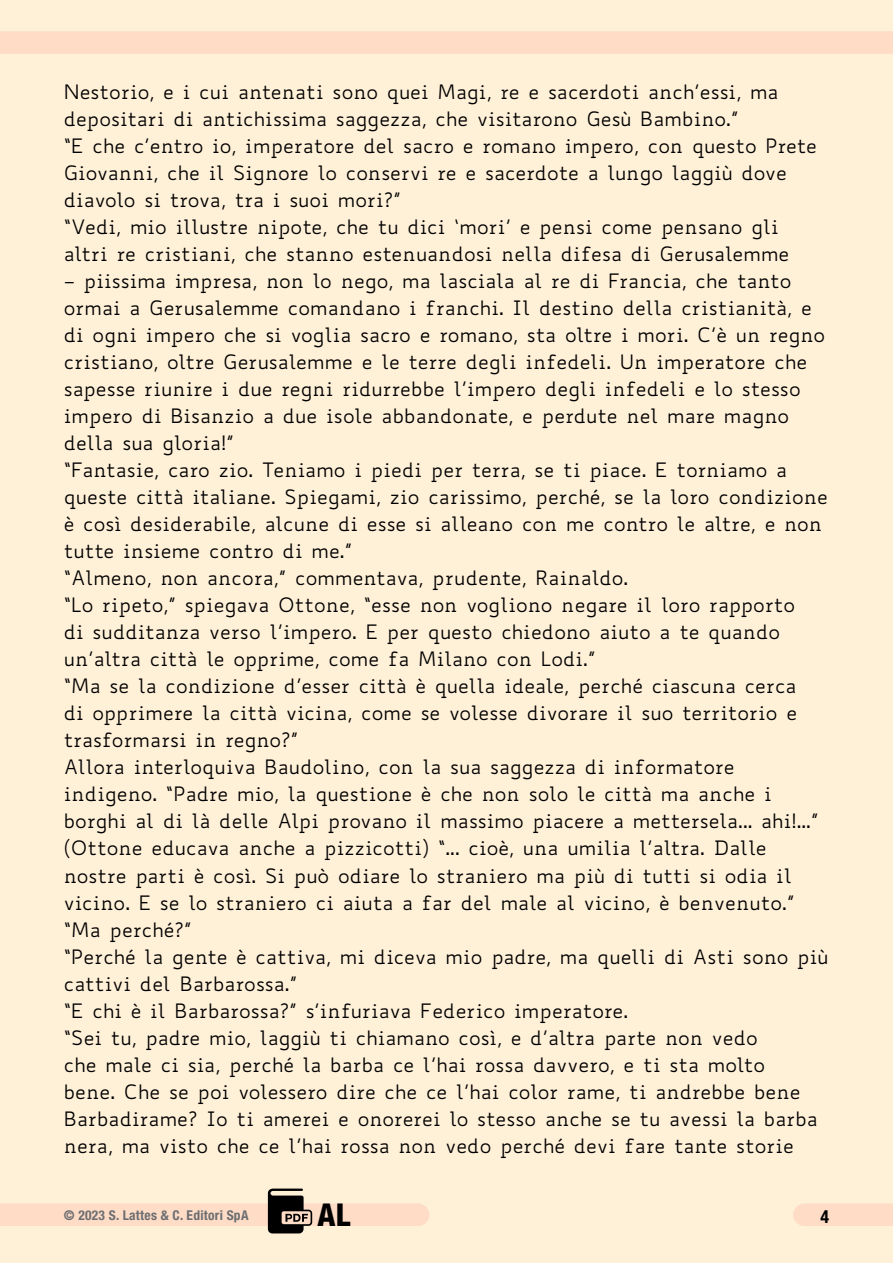
<style>
.page{position:relative;width:893px;height:1263px;background:#fff0d8}
.page>*{position:absolute;margin:0;border:0;box-sizing:border-box;transform-origin:0 0}
.t1{font:800 condensed 31.5px "Helvetica Neue LT Std";color:#000}
.t2{font:19.5px/27px "Biancoenero";color:#000}
.t3{font:700 condensed 18px "Helvetica Neue LT Std";color:#000}
.t4{font:700 condensed 13.5px "Helvetica Neue LT Std";letter-spacing:.02em;color:#6d6e71}
</style>
<div class="page">
<div style="left:0;top:1203px;width:418px;height:23px;background:#fedcc6"></div>
<div style="left:0;top:31px;width:893px;height:23px;background:#fedcc6"></div>
<div style="left:804px;top:1203px;width:89px;height:23px;background:#fedcc6"></div>
<svg style="left:268px;top:1188px;width:44px;height:45px"></svg>
<p class="t2" style="left:64px;top:78px;width:755px">Nestorio, e i cui antenati sono quei Magi, re e sacerdoti anch’essi, ma depositari di antichissima saggezza, che visitarono Gesù Bambino.”<br>“E che c’entro io, imperatore del sacro e romano impero, con questo Prete Giovanni, che il Signore lo conservi re e sacerdote a lungo laggiù dove diavolo si trova, tra i suoi mori?”<br>“Vedi, mio illustre nipote, che tu dici ‘mori’ e pensi come pensano gli altri re cristiani, che stanno estenuandosi nella difesa di Gerusalemme</p>
<p class="t2" style="left:64px;top:267px;width:766px">– piissima impresa, non lo nego, ma lasciala al re di Francia, che tanto ormai a Gerusalemme comandano i franchi. Il destino della cristianità, e di ogni impero che si voglia sacro e romano, sta oltre i mori. C’è un regno cristiano, oltre Gerusalemme e le terre degli infedeli. Un imperatore che sapesse riunire i due regni ridurrebbe l’impero degli infedeli e lo stesso impero di Bisanzio a due isole abbandonate, e perdute nel mare magno della sua gloria!”<br>“Fantasie, caro zio. Teniamo i piedi per terra, se ti piace. E torniamo a queste città italiane. Spiegami, zio carissimo, perché, se la loro condizione è così desiderabile, alcune di esse si alleano con me contro le altre, e non tutte insieme contro di me.”<br>“Almeno, non ancora,” commentava, prudente, Rainaldo.<br>“Lo ripeto,” spiegava Ottone, “esse non vogliono negare il loro rapporto<br>di sudditanza verso l’impero. E per questo chiedono aiuto a te quando un’altra città le opprime, come fa Milano con Lodi.”<br>“Ma se la condizione d’esser città è quella ideale, perché ciascuna cerca<br>di opprimere la città vicina, come se volesse divorare il suo territorio e trasformarsi in regno?”<br>Allora interloquiva Baudolino, con la sua saggezza di informatore indigeno. “Padre mio, la questione è che non solo le città ma anche i borghi al di là delle Alpi provano il massimo piacere a mettersela... ahi!...” (Ottone educava anche a pizzicotti) “... cioè, una umilia l’altra. Dalle nostre parti è così. Si può odiare lo straniero ma più di tutti si odia il vicino. E se lo straniero ci aiuta a far del male al vicino, è benvenuto.” “Ma perché?”<br>“Perché la gente è cattiva, mi diceva mio padre, ma quelli di Asti sono più cattivi del Barbarossa.”<br>“E chi è il Barbarossa?” s’infuriava Federico imperatore.<br>“Sei tu, padre mio, laggiù ti chiamano così, e d’altra parte non vedo<br>che male ci sia, perché la barba ce l’hai rossa davvero, e ti sta molto<br>bene. Che se poi volessero dire che ce l’hai color rame, ti andrebbe bene Barbadirame? Io ti amerei e onorerei lo stesso anche se tu avessi la barba nera, ma visto che ce l’hai rossa non vedo perché devi fare tante storie</p>
<p class="t4" style="left:64px;top:1206px;width:186px">© 2023 S. Lattes &amp; C. Editori SpA</p>
<h1 class="t1" style="left:318px;top:1195px;width:34px">AL</h1>
<p class="t3" style="left:820px;top:1206px;width:10px">4</p>
</div>
